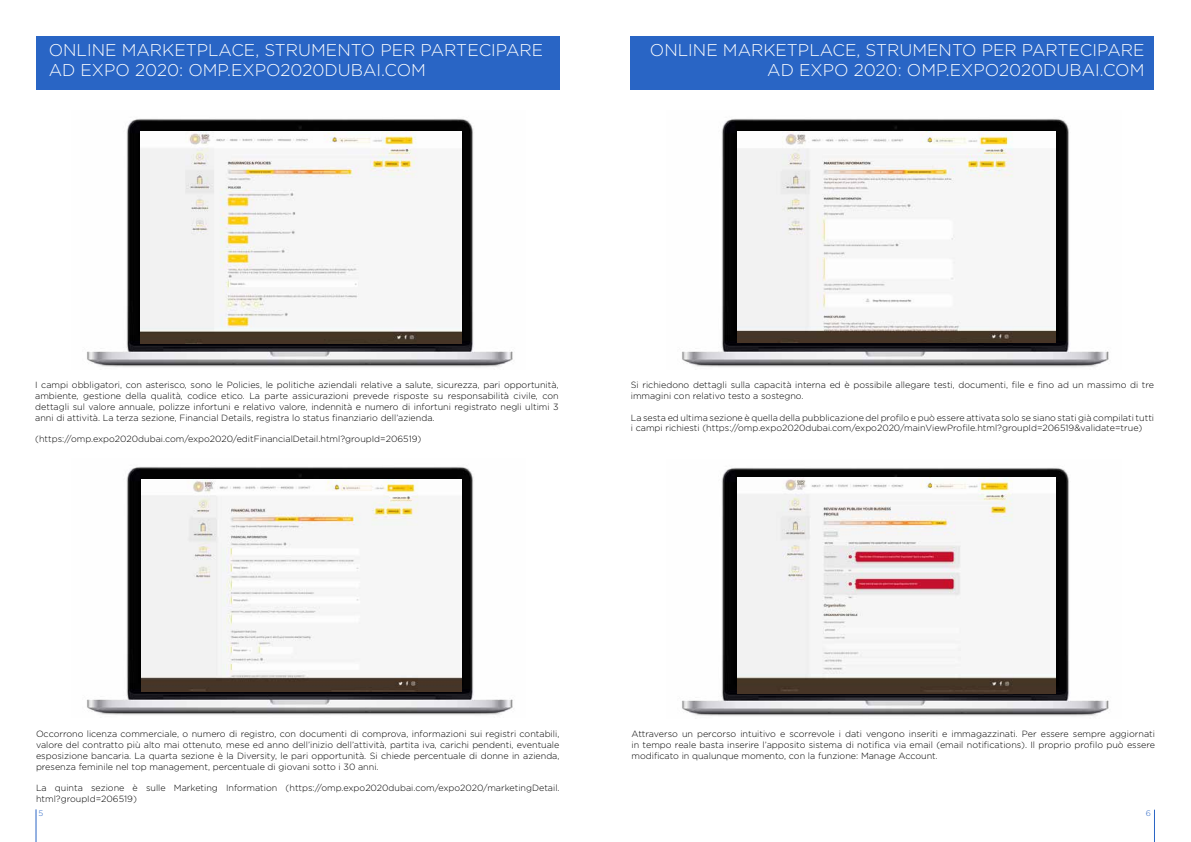
<style>
.page{position:relative;width:1191px;height:842px;background:#fff}
.page>*{position:absolute;margin:0;border:0;box-sizing:border-box;transform-origin:0 0}
.t1{font:300 17px/20px "Gotham";color:#fff;text-align:right}
.t2{font:300 9px/10.8px "Gotham";color:#000;text-align:justify}
.t3{font:300 8px "Gotham";color:#2965c5}
</style>
<div class="page">
<div style="left:630px;top:36px;width:523px;height:53px;background:#2965c5"></div>
<hr style="left:36px;top:809px;width:1px;height:33px;background:#2965c5">
<hr style="left:1154px;top:810px;width:1px;height:32px;background:#2965c5">
<div style="left:36px;top:36px;width:523px;height:53px;background:#2965c5"></div>
<img style="left:87px;top:118px;width:426px;height:249px">
<img style="left:87px;top:466px;width:426px;height:249px">
<img style="left:141px;top:131px;width:320px;height:212px">
<img style="left:141px;top:479px;width:320px;height:212px">
<img style="left:682px;top:118px;width:427px;height:249px">
<img style="left:737px;top:131px;width:318px;height:212px">
<img style="left:682px;top:467px;width:427px;height:249px">
<img style="left:737px;top:478px;width:318px;height:216px">
<h1 class="t1" style="left:49px;top:40px;width:496px;text-align:left">ONLINE MARKETPLACE, STRUMENTO PER PARTECIPARE<br>AD EXPO 2020: OMP.EXPO2020DUBAI.COM</h1>
<h1 class="t1" style="left:650px;top:40px;width:496px">ONLINE MARKETPLACE, STRUMENTO PER PARTECIPARE<br>AD EXPO 2020: OMP.EXPO2020DUBAI.COM</h1>
<p class="t2" style="left:35px;top:380px;width:525px">I campi obbligatori, con asterisco, sono le Policies, le politiche aziendali relative a salute, sicurezza, pari opportunità, ambiente, gestione della qualità, codice etico. La parte assicurazioni prevede risposte su responsabilità civile, con dettagli sul valore annuale, polizze infortuni e relativo valore, indennità e numero di infortuni registrato negli ultimi 3 anni di attività. La terza sezione, Financial Details, registra lo status finanziario dell’azienda.</p>
<p class="t2" style="left:35px;top:434px;width:387px">(https://omp.expo2020dubai.com/expo2020/editFinancialDetail.html?groupId=206519)</p>
<p class="t2" style="left:631px;top:380px;width:525px">Si richiedono dettagli sulla capacità interna ed è possibile allegare testi, documenti, file e fino ad un massimo di tre immagini con relativo testo a sostegno.</p>
<p class="t2" style="left:631px;top:412px;width:525px">La sesta ed ultima sezione è quella della pubblicazione del profilo e può essere attivata solo se siano stati già compilati tutti i campi richiesti (https://omp.expo2020dubai.com/expo2020/mainViewProfile.html?groupId=206519&amp;validate=true)</p>
<p class="t2" style="left:36px;top:728px;width:525px">Occorrono licenza commerciale, o numero di registro, con documenti di comprova, informazioni sui registri contabili, valore del contratto più alto mai ottenuto, mese ed anno dell’inizio dell’attività, partita iva, carichi pendenti, eventuale esposizione bancaria. La quarta sezione è la Diversity, le pari opportunità. Si chiede percentuale di donne in azienda, presenza feminile nel top management, percentuale di giovani sotto i 30 anni.</p>
<p class="t2" style="left:36px;top:782px;width:525px">La quinta sezione è sulle Marketing Information (https://omp.expo2020dubai.com/expo2020/marketingDetail. html?groupId=206519)</p>
<p class="t2" style="left:631px;top:728px;width:525px">Attraverso un percorso intuitivo e scorrevole i dati vengono inseriti e immagazzinati. Per essere sempre aggiornati in tempo reale basta inserire l’apposito sistema di notifica via email (email notifications). Il proprio profilo può essere modificato in qualunque momento, con la funzione: Manage Account.</p>
<p class="t3" style="left:39px;top:808px;width:6px">5</p>
<p class="t3" style="left:1145px;top:808px;width:7px">6</p>
</div>
